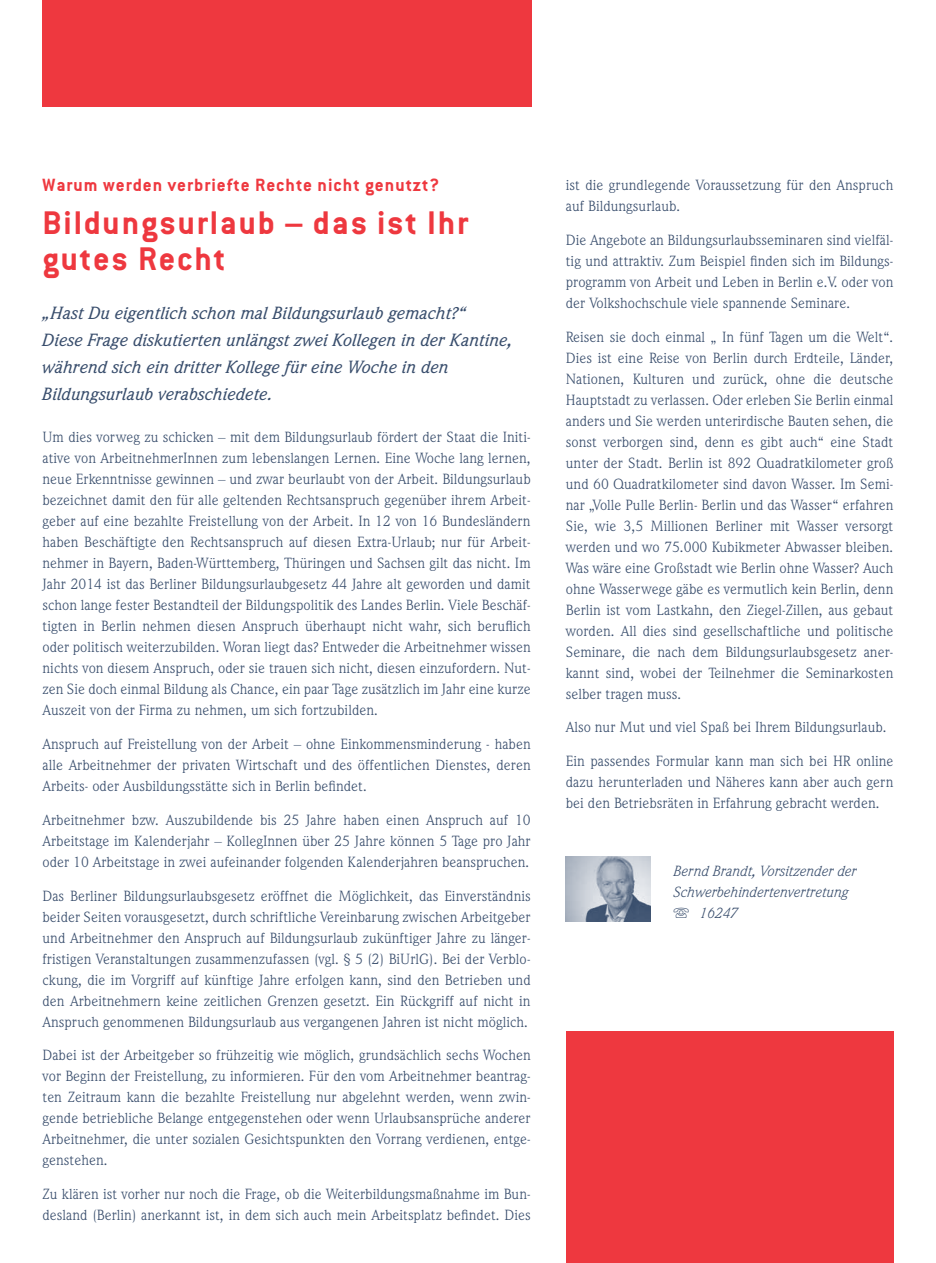
<style>
.page{position:relative;width:936px;height:1263px;background:#fff}
.page>*{position:absolute;margin:0;border:0;box-sizing:border-box;transform-origin:0 0}
.t1{font:700 36px/36px "Conduit ITC";letter-spacing:.05em;color:#ee383f}
.t2{font:700 19.5px "Conduit ITC";letter-spacing:.05em;color:#ee383f}
.t3{font:italic 500 18px/27px "Weidemann IT Cby BT";color:#384d6c}
.t4{font:15px/21px "Weidemann IT Cby BT";color:#384d6c;text-align:justify}
.t5{font:italic 15px/21px "Weidemann IT Cby BT";color:#384d6c}
.s1{font-family:"European Pi Three";font-style:normal}
</style>
<div class="page">
<div style="left:43px;top:0;width:488px;height:106px;background:#ee383f"></div>
<div style="left:566px;top:1031px;width:327px;height:232px;background:#ee383f"></div>
<img style="left:566px;top:857px;width:84px;height:65px">
<h2 class="t2" style="left:43px;top:174px;width:398px">Warum werden verbriefte Rechte nicht genutzt?</h2>
<h1 class="t1" style="left:43px;top:204px;width:427px">Bildungsurlaub – das ist Ihr gutes Recht</h1>
<p class="t3" style="left:43px;top:299px;width:471px">„Hast Du eigentlich schon mal Bildungsurlaub gemacht?“<br>Diese Frage diskutierten unlängst zwei Kollegen in der Kantine, während sich ein dritter Kollege für eine Woche in den Bildungsurlaub verabschiedete.</p>
<p class="t4" style="left:43px;top:426px;width:489px">Um dies vorweg zu schicken – mit dem Bildungsurlaub fördert der Staat die Initi&shy;ative von ArbeitnehmerInnen zum lebenslangen Lernen. Eine Woche lang lernen, neue Erkenntnisse gewinnen – und zwar beurlaubt von der Arbeit. Bildungsurlaub bezeichnet damit den für alle geltenden Rechtsanspruch gegenüber ihrem Arbeit&shy;geber auf eine bezahlte Freistellung von der Arbeit. In 12 von 16 Bundesländern haben Beschäftigte den Rechtsanspruch auf diesen Extra-Urlaub; nur für Arbeit&shy;nehmer in Bayern, Baden-Württemberg, Thüringen und Sachsen gilt das nicht. Im Jahr 2014 ist das Berliner Bildungsurlaubgesetz 44 Jahre alt geworden und damit schon lange fester Bestandteil der Bildungspolitik des Landes Berlin. Viele Beschäf&shy;tigten in Berlin nehmen diesen Anspruch überhaupt nicht wahr, sich beruflich oder politisch weiterzubilden. Woran liegt das? Entweder die Arbeitnehmer wissen nichts von diesem Anspruch, oder sie trauen sich nicht, diesen einzufordern. Nut&shy;zen Sie doch einmal Bildung als Chance, ein paar Tage zusätzlich im Jahr eine kurze Auszeit von der Firma zu nehmen, um sich fortzubilden.</p>
<p class="t4" style="left:43px;top:733px;width:489px">Anspruch auf Freistellung von der Arbeit – ohne Einkommensminderung - haben alle Arbeitnehmer der privaten Wirtschaft und des öffentlichen Dienstes, deren Arbeits- oder Ausbildungsstätte sich in Berlin befindet.</p>
<p class="t4" style="left:43px;top:809px;width:489px">Arbeitnehmer bzw. Auszubildende bis 25 Jahre haben einen Anspruch auf 10<br>Arbeitstage im Kalenderjahr – KollegInnen über 25 Jahre können 5 Tage pro Jahr oder 10 Arbeitstage in zwei aufeinander folgenden Kalenderjahren beanspruchen.</p>
<p class="t4" style="left:43px;top:885px;width:489px">Das Berliner Bildungsurlaubsgesetz eröffnet die Möglichkeit, das Einverständnis beider Seiten vorausgesetzt, durch schriftliche Vereinbarung zwischen Arbeitgeber und Arbeitnehmer den Anspruch auf Bildungsurlaub zukünftiger Jahre zu länger&shy;fristigen Veranstaltungen zusammenzufassen (vgl. § 5 (2) BiUrlG). Bei der Verblo&shy;ckung, die im Vorgriff auf künftige Jahre erfolgen kann, sind den Betrieben und den Arbeitnehmern keine zeitlichen Grenzen gesetzt. Ein Rückgriff auf nicht in Anspruch genommenen Bildungsurlaub aus vergangenen Jahren ist nicht möglich.</p>
<p class="t4" style="left:43px;top:1044px;width:489px">Dabei ist der Arbeitgeber so frühzeitig wie möglich, grundsächlich sechs Wochen vor Beginn der Freistellung, zu informieren. Für den vom Arbeitnehmer beantrag&shy;ten Zeitraum kann die bezahlte Freistellung nur abgelehnt werden, wenn zwin&shy;gende betriebliche Belange entgegenstehen oder wenn Urlaubsansprüche anderer Arbeitnehmer, die unter sozialen Gesichtspunkten den Vorrang verdienen, entge&shy;genstehen.</p>
<p class="t4" style="left:43px;top:1183px;width:489px">Zu klären ist vorher nur noch die Frage, ob die Weiterbildungsmaßnahme im Bun&shy;desland (Berlin) anerkannt ist, in dem sich auch mein Arbeitsplatz befindet. Dies</p>
<p class="t4" style="left:566px;top:174px;width:329px">ist die grundlegende Voraussetzung für den Anspruch auf Bildungsurlaub.</p>
<p class="t4" style="left:566px;top:229px;width:329px">Die Angebote an Bildungsurlaubsseminaren sind vielfäl&shy;tig und attraktiv. Zum Beispiel finden sich im Bildungs&shy;programm von Arbeit und Leben in Berlin e.V. oder von der Volkshochschule viele spannende Seminare.</p>
<p class="t4" style="left:566px;top:326px;width:329px">Reisen sie doch einmal „ In fünf Tagen um die Welt“.<br>Dies ist eine Reise von Berlin durch Erdteile, Länder, Nationen, Kulturen und zurück, ohne die deutsche Hauptstadt zu verlassen. Oder erleben Sie Berlin einmal anders und Sie werden unterirdische Bauten sehen, die sonst verborgen sind, denn es gibt auch“ eine Stadt unter der Stadt. Berlin ist 892 Quadratkilometer groß und 60 Quadratkilometer sind davon Wasser. Im Semi&shy;nar „Volle Pulle Berlin- Berlin und das Wasser“ erfahren Sie, wie 3,5 Millionen Berliner mit Wasser versorgt werden und wo 75.000 Kubikmeter Abwasser bleiben.<br>Was wäre eine Großstadt wie Berlin ohne Wasser? Auch ohne Wasserwege gäbe es vermutlich kein Berlin, denn Berlin ist vom Lastkahn, den Ziegel-Zillen, aus gebaut worden. All dies sind gesellschaftliche und politische Seminare, die nach dem Bildungsurlaubsgesetz aner&shy;kannt sind, wobei der Teilnehmer die Seminarkosten selber tragen muss.</p>
<p class="t4" style="left:566px;top:716px;width:322px">Also nur Mut und viel Spaß bei Ihrem Bildungsurlaub.</p>
<p class="t4" style="left:566px;top:750px;width:329px">Ein passendes Formular kann man sich bei HR online dazu herunterladen und Näheres kann aber auch gern bei den Betriebsräten in Erfahrung gebracht werden.</p>
<p class="t5" style="left:674px;top:860px;width:185px">Bernd Brandt, Vorsitzender der<br>Schwerbehindertenvertretung <span class="s1">s</span> 16247</p>
</div>
